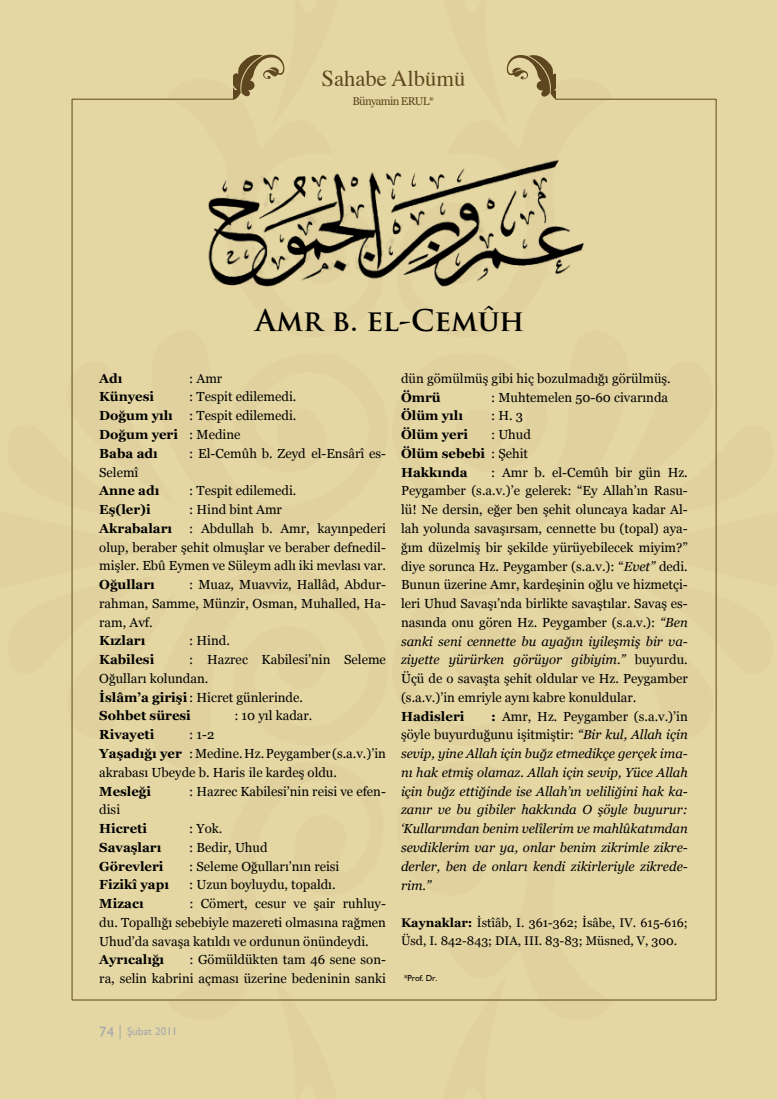
<style>
.page{position:relative;width:777px;height:1099px;background:#fff}
.page>*{position:absolute;margin:0;border:0;box-sizing:border-box;transform-origin:0 0}
.t1{font:700 29.12px "Trajan Pro";color:#000}
.t2{font:22.62px "Times";color:#5e471f}
.t3{font:13.12px/18.8px "Georgia";color:#000;text-align:justify}
.t4{font:italic 13.12px/18.8px "Georgia";color:#000;text-align:justify}
.t5{font:700 13.12px/18.8px "Georgia";color:#000}
.t6{font:12.5px/18.8px "Georgia";color:#000}
.t7{font:11.38px "Georgia";letter-spacing:-.06em;color:#5e471f}
.t8{font:11.25px "Gill Sans";color:#a7a9ac}
.t9{font:8.75px "Gill Sans";letter-spacing:-.02em;color:#000}
.s1{font-weight:700}
.s2{font-weight:400}
.s3{font-style:italic}
.s4{font-weight:700;font-style:normal}
.s5{font-style:normal}
.s6{font-size:15px}
</style>
<div class="page">
<div style="left:0;top:0;width:777px;height:1098px;background:#e5d7a3"></div>
<svg style="left:120px;top:1024px;width:1px;height:15px"></svg>
<hr style="left:72px;top:99px;width:162px;height:1px;background:#5e471f">
<hr style="left:716px;top:99px;width:1px;height:901px;background:#5e471f">
<hr style="left:72px;top:99px;width:1px;height:901px;background:#5e471f">
<hr style="left:555px;top:99px;width:161px;height:1px;background:#5e471f">
<svg style="left:234px;top:53px;width:52px;height:47px;background:#b7a676"></svg>
<svg style="left:505px;top:53px;width:50px;height:48px;background:#b9a878"></svg>
<hr style="left:72px;top:999px;width:644px;height:1px;background:#5e471f">
<img style="left:188px;top:149px;width:403px;height:154px">
<h2 class="t2" style="left:321px;top:57px;width:145px">Sahabe Albümü</h2>
<p class="t7" style="left:352px;top:94px;width:83px">Bünyamin ERUL*</p>
<h1 class="t1" style="left:255px;top:302px;width:270px">Amr b. el-Cemûh</h1>
<p class="t5" style="left:99px;top:368px;width:25px">Adı</p>
<p class="t3" style="left:189px;top:368px;width:35px">: Amr</p>
<p class="t5" style="left:99px;top:387px;width:56px">Künyesi</p>
<p class="t3" style="left:99px;top:387px;width:199px;text-align:left;text-indent:90px">: Tespit edilemedi.<br><span class="s1">Doğum yılı</span> : Tespit edilemedi.<br><span class="s1">Doğum yeri</span> : Medine<br><span class="s1">Baba adı</span></p>
<p class="t3" style="left:189px;top:444px;width:198px">: El-Cemûh b. Zeyd el-Ensârî es-</p>
<p class="t3" style="left:99px;top:462px;width:41px">Selemî</p>
<p class="t5" style="left:99px;top:481px;width:62px">Anne adı</p>
<p class="t3" style="left:189px;top:481px;width:109px">: Tespit edilemedi.</p>
<p class="t5" style="left:99px;top:500px;width:53px">Eş(ler)i</p>
<p class="t3" style="left:189px;top:500px;width:94px">: Hind bint Amr</p>
<p class="t5" style="left:99px;top:518px;width:75px">Akrabaları</p>
<p class="t3" style="left:99px;top:519px;width:288px;text-indent:90px">: Abdullah b. Amr, kayınpederi olup, beraber şehit olmuşlar ve beraber defnedil&shy;mişler. Ebû Eymen ve Süleym adlı iki mevlası var.</p>
<p class="t5" style="left:99px;top:575px;width:57px">Oğulları</p>
<p class="t3" style="left:99px;top:575px;width:288px;text-indent:90px">: Muaz, Muavviz, Hallâd, Abdur&shy;rahman, Samme, Münzir, Osman, Muhalled, Ha&shy;ram, Avf.</p>
<p class="t5" style="left:99px;top:631px;width:48px">Kızları</p>
<p class="t3" style="left:189px;top:631px;width:42px">: Hind.</p>
<p class="t5" style="left:99px;top:650px;width:57px">Kabilesi</p>
<p class="t3" style="left:99px;top:650px;width:288px;text-align:left;text-indent:90px">: Hazrec Kabilesi’nin Seleme<br>Oğulları kolundan.<br><span class="s1">İslâm’a girişi</span>: Hicret günlerinde.<br><span class="s1">Sohbet süresi</span></p>
<p class="t3" style="left:234px;top:706px;width:80px">: 10 yıl kadar.</p>
<p class="t5" style="left:99px;top:725px;width:57px">Rivayeti</p>
<p class="t3" style="left:99px;top:725px;width:288px;text-align:left;text-indent:90px">: 1-2<br><span class="s1">Yaşadığı yer</span> : Medine. Hz. Peygamber (s.a.v.)’in akrabası Ubeyde b. Haris ile kardeş oldu.</p>
<p class="t5" style="left:99px;top:781px;width:53px">Mesleği</p>
<p class="t3" style="left:189px;top:781px;width:198px">: Hazrec Kabilesi’nin reisi ve efen-</p>
<p class="t3" style="left:99px;top:800px;width:22px">disi</p>
<p class="t5" style="left:99px;top:819px;width:49px">Hicreti</p>
<p class="t3" style="left:189px;top:819px;width:34px">: Yok.</p>
<p class="t5" style="left:99px;top:837px;width:64px">Savaşları</p>
<p class="t3" style="left:189px;top:837px;width:80px">: Bedir, Uhud</p>
<p class="t5" style="left:99px;top:856px;width:66px">Görevleri</p>
<p class="t3" style="left:189px;top:856px;width:152px">: Seleme Oğulları’nın reisi</p>
<p class="t5" style="left:99px;top:875px;width:71px">Fizikî yapı</p>
<p class="t3" style="left:189px;top:875px;width:148px">: Uzun boyluydu, topaldı.</p>
<p class="t5" style="left:99px;top:894px;width:46px">Mizacı</p>
<p class="t3" style="left:99px;top:894px;width:288px;text-indent:90px">: Cömert, cesur ve şair ruhluy&shy;du. Topallığı sebebiyle mazereti olmasına rağmen Uhud’da savaşa katıldı ve ordunun önündeydi.</p>
<p class="t5" style="left:99px;top:950px;width:66px">Ayrıcalığı</p>
<p class="t3" style="left:99px;top:950px;width:288px;text-align:right">: Gömüldükten tam 46 sene son-<br>ra, selin kabrini açması üzerine bedeninin sanki</p>
<p class="t3" style="left:401px;top:369px;width:271px">dün gömülmüş gibi hiç bozulmadığı görülmüş.</p>
<p class="t5" style="left:401px;top:387px;width:41px">Ömrü</p>
<p class="t3" style="left:491px;top:387px;width:179px">: Muhtemelen 50-60 civarında</p>
<p class="t5" style="left:401px;top:406px;width:64px">Ölüm yılı</p>
<p class="t3" style="left:491px;top:406px;width:33px">: H. 3</p>
<p class="t5" style="left:401px;top:425px;width:69px">Ölüm yeri</p>
<p class="t5" style="left:401px;top:425px;width:131px;text-indent:90px"><span class="s2">: Uhud<br></span>Ölüm sebebi <span class="s2">: Şehit<br></span>Hakkında</p>
<p class="t3" style="left:401px;top:462px;width:288px;text-indent:90px">: Amr b. el-Cemûh bir gün Hz.<br>Peygamber (s.a.v.)’e gelerek: “Ey Allah’ın Rasu&shy;lü! Ne dersin, eğer ben şehit oluncaya kadar Al&shy;lah yolunda savaşırsam, cennette bu (topal) aya&shy;ğım düzelmiş bir şekilde yürüyebilecek miyim?” diye sorunca Hz. Peygamber (s.a.v.): “<span class="s3">Evet”</span> dedi.<br>Bunun üzerine Amr, kardeşinin oğlu ve hizmetçi&shy;leri Uhud Savaşı’nda birlikte savaştılar. Savaş es&shy;nasında onu gören Hz. Peygamber (s.a.v.): <span class="s3">“Ben sanki seni cennette bu ayağın iyileşmiş bir va&shy;ziyette yürürken görüyor gibiyim.”</span> buyurdu.<br>Üçü de o savaşta şehit oldular ve Hz. Peygamber (s.a.v.)’in emriyle aynı kabre konuldular.</p>
<p class="t5" style="left:401px;top:706px;width:65px">Hadisleri</p>
<p class="t4" style="left:401px;top:706px;width:288px;text-indent:90px"><span class="s4">:</span> <span class="s5">Amr, Hz. Peygamber (s.a.v.)’in şöyle buyurduğunu işitmiştir:</span> “Bir kul, Allah için sevip, yine Allah için buğz etmedikçe gerçek ima&shy;nı hak etmiş olamaz. Allah için sevip, Yüce Allah için buğz ettiğinde ise Allah’ın veliliğini hak ka&shy;zanır ve bu gibiler hakkında O şöyle buyurur: ‘Kullarımdan benim velîlerim ve mahlûkatımdan sevdiklerim var ya, onlar benim zikrimle zikre&shy;derler, ben de onları kendi zikirleriyle zikrede&shy;rim.”</p>
<p class="t6" style="left:401px;top:912px;width:288px"><span class="s1">Kaynaklar:</span> İstîâb, I. 361-362; İsâbe, IV. 615-616;<br>Üsd, I. 842-843; DIA, III. 83-83; Müsned, V, 300.</p>
<p class="t9" style="left:404px;top:973px;width:35px">*Prof. Dr.</p>
<p class="t8" style="left:99px;top:1025px;width:80px"><span class="s6">74</span> Şubat 2011</p>
</div>
